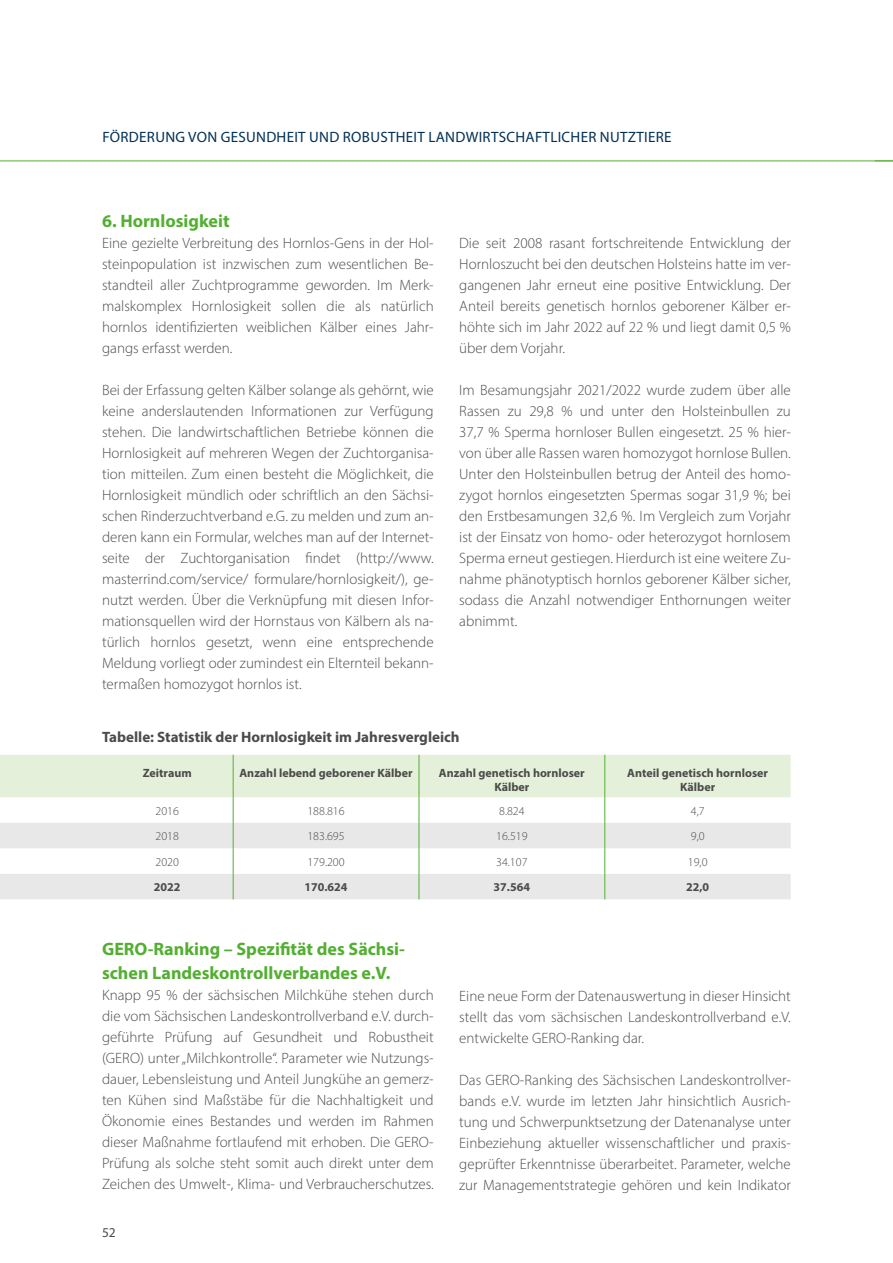
<style>
.page{position:relative;width:893px;height:1263px;background:#fff}
.page>*{position:absolute;margin:0;border:0;box-sizing:border-box;transform-origin:0 0}
.t1{font:700 18px/24px "Myriad Pro";color:#53af32}
.t2{font:300 15px/21px "Myriad Pro";color:#4b4b4a;text-align:justify}
.t3{font:15px "Myriad Pro";letter-spacing:.02em;color:#003056}
.t4{font:700 15px "Myriad Pro";color:#4b4b4a}
.t5{font:13.5px "Myriad Pro";color:#4b4b4a}
.t6{font:700 12px/14.4px "Myriad Pro";color:#4b4b4a;text-align:center}
.t7{font:300 12px "Myriad Pro";color:#4b4b4a}
</style>
<div class="page">
<hr style="left:0;top:161px;width:893px;height:1px;background:#53af32">
<svg style="left:874px;top:160px;width:19px;height:2px"></svg>
<svg style="left:0;top:755px;width:791px;height:144px"></svg>
<p class="t3" style="left:102px;top:128px;width:571px">FÖRDERUNG VON GESUNDHEIT UND ROBUSTHEIT LANDWIRTSCHAFTLICHER NUTZTIERE</p>
<p class="t1" style="left:102px;top:208px;width:129px">6. Hornlosigkeit</p>
<p class="t2" style="left:102px;top:232px;width:333px">Eine gezielte Verbreitung des Hornlos-Gens in der Hol&shy;steinpopulation ist inzwischen zum wesentlichen Be&shy;standteil aller Zuchtprogramme geworden. Im Merk&shy;malskomplex Hornlosigkeit sollen die als natürlich hornlos identifizierten weiblichen Kälber eines Jahr&shy;gangs erfasst werden.</p>
<p class="t2" style="left:102px;top:379px;width:333px">Bei der Erfassung gelten Kälber solange als gehörnt, wie keine anderslautenden Informationen zur Verfügung stehen. Die landwirtschaftlichen Betriebe können die Hornlosigkeit auf mehreren Wegen der Zuchtorganisa&shy;tion mitteilen. Zum einen besteht die Möglichkeit, die Hornlosigkeit mündlich oder schriftlich an den Sächsi&shy;schen Rinderzuchtverband e.G. zu melden und zum an&shy;deren kann ein Formular, welches man auf der Internet&shy;seite der Zuchtorganisation findet (http://www. masterrind.com/service/ formulare/hornlosigkeit/), ge&shy;nutzt werden. Über die Verknüpfung mit diesen Infor&shy;mationsquellen wird der Hornstaus von Kälbern als na&shy;türlich hornlos gesetzt, wenn eine entsprechende Meldung vorliegt oder zumindest ein Elternteil bekann&shy;termaßen homozygot hornlos ist.</p>
<p class="t2" style="left:459px;top:233px;width:333px">Die seit 2008 rasant fortschreitende Entwicklung der Hornloszucht bei den deutschen Holsteins hatte im ver&shy;gangenen Jahr erneut eine positive Entwicklung. Der Anteil bereits genetisch hornlos geborener Kälber er&shy;höhte sich im Jahr 2022 auf 22 % und liegt damit 0,5 % über dem Vorjahr.</p>
<p class="t2" style="left:459px;top:380px;width:333px">Im Besamungsjahr 2021/2022 wurde zudem über alle Rassen zu 29,8 % und unter den Holsteinbullen zu 37,7 % Sperma hornloser Bullen eingesetzt. 25 % hier&shy;von über alle Rassen waren homozygot hornlose Bullen.<br>Unter den Holsteinbullen betrug der Anteil des homo&shy;zygot hornlos eingesetzten Spermas sogar 31,9 %; bei den Erstbesamungen 32,6 %. Im Vergleich zum Vorjahr ist der Einsatz von homo- oder heterozygot hornlosem Sperma erneut gestiegen. Hierdurch ist eine weitere Zu&shy;nahme phänotyptisch hornlos geborener Kälber sicher, sodass die Anzahl notwendiger Enthornungen weiter abnimmt.</p>
<p class="t4" style="left:102px;top:727px;width:359px">Tabelle: Statistik der Hornlosigkeit im Jahresvergleich</p>
<p class="t6" style="left:143px;top:765px;width:50px">Zeitraum</p>
<p class="t6" style="left:240px;top:765px;width:175px">Anzahl lebend geborener Kälber</p>
<p class="t6" style="left:439px;top:765px;width:147px">Anzahl genetisch hornloser<br>Kälber</p>
<p class="t6" style="left:627px;top:765px;width:142px">Anteil genetisch hornloser<br>Kälber</p>
<p class="t7" style="left:156px;top:803px;width:25px">2016</p>
<p class="t7" style="left:307px;top:803px;width:39px">188.816</p>
<p class="t7" style="left:499px;top:803px;width:27px">8.824</p>
<p class="t7" style="left:691px;top:803px;width:15px">4,7</p>
<p class="t7" style="left:156px;top:829px;width:25px">2018</p>
<p class="t7" style="left:307px;top:829px;width:39px">183.695</p>
<p class="t7" style="left:496px;top:829px;width:33px">16.519</p>
<p class="t7" style="left:691px;top:829px;width:15px">9,0</p>
<p class="t7" style="left:156px;top:854px;width:25px">2020</p>
<p class="t7" style="left:307px;top:854px;width:39px">179.200</p>
<p class="t7" style="left:496px;top:854px;width:33px">34.107</p>
<p class="t7" style="left:688px;top:854px;width:21px">19,0</p>
<p class="t6" style="left:154px;top:879px;width:28px">2022</p>
<p class="t6" style="left:304px;top:879px;width:45px">170.624</p>
<p class="t6" style="left:494px;top:879px;width:38px">37.564</p>
<p class="t6" style="left:686px;top:879px;width:25px">22,0</p>
<p class="t1" style="left:102px;top:937px;width:304px">GERO-Ranking – Spezifität des Sächsi&shy;schen Landeskontrollverbandes e.V.</p>
<p class="t2" style="left:102px;top:985px;width:333px">Knapp 95 % der sächsischen Milchkühe stehen durch die vom Sächsischen Landeskontrollverband e.V. durch&shy;geführte Prüfung auf Gesundheit und Robustheit (GERO) unter „Milchkontrolle“. Parameter wie Nutzungs&shy;dauer, Lebensleistung und Anteil Jungkühe an gemerz&shy;ten Kühen sind Maßstäbe für die Nachhaltigkeit und Ökonomie eines Bestandes und werden im Rahmen dieser Maßnahme fortlaufend mit erhoben. Die GERO-Prüfung als solche steht somit auch direkt unter dem Zeichen des Umwelt-, Klima- und Verbraucherschutzes.</p>
<p class="t2" style="left:459px;top:985px;width:333px">Eine neue Form der Datenauswertung in dieser Hinsicht stellt das vom sächsischen Landeskontrollverband e.V. entwickelte GERO-Ranking dar.</p>
<p class="t2" style="left:459px;top:1069px;width:333px">Das GERO-Ranking des Sächsischen Landeskontrollver&shy;bands e.V. wurde im letzten Jahr hinsichtlich Ausrich&shy;tung und Schwerpunktsetzung der Datenanalyse unter Einbeziehung aktueller wissenschaftlicher und praxis&shy;geprüfter Erkenntnisse überarbeitet. Parameter, welche zur Managementstrategie gehören und kein Indikator</p>
<p class="t5" style="left:102px;top:1224px;width:15px">52</p>
</div>
